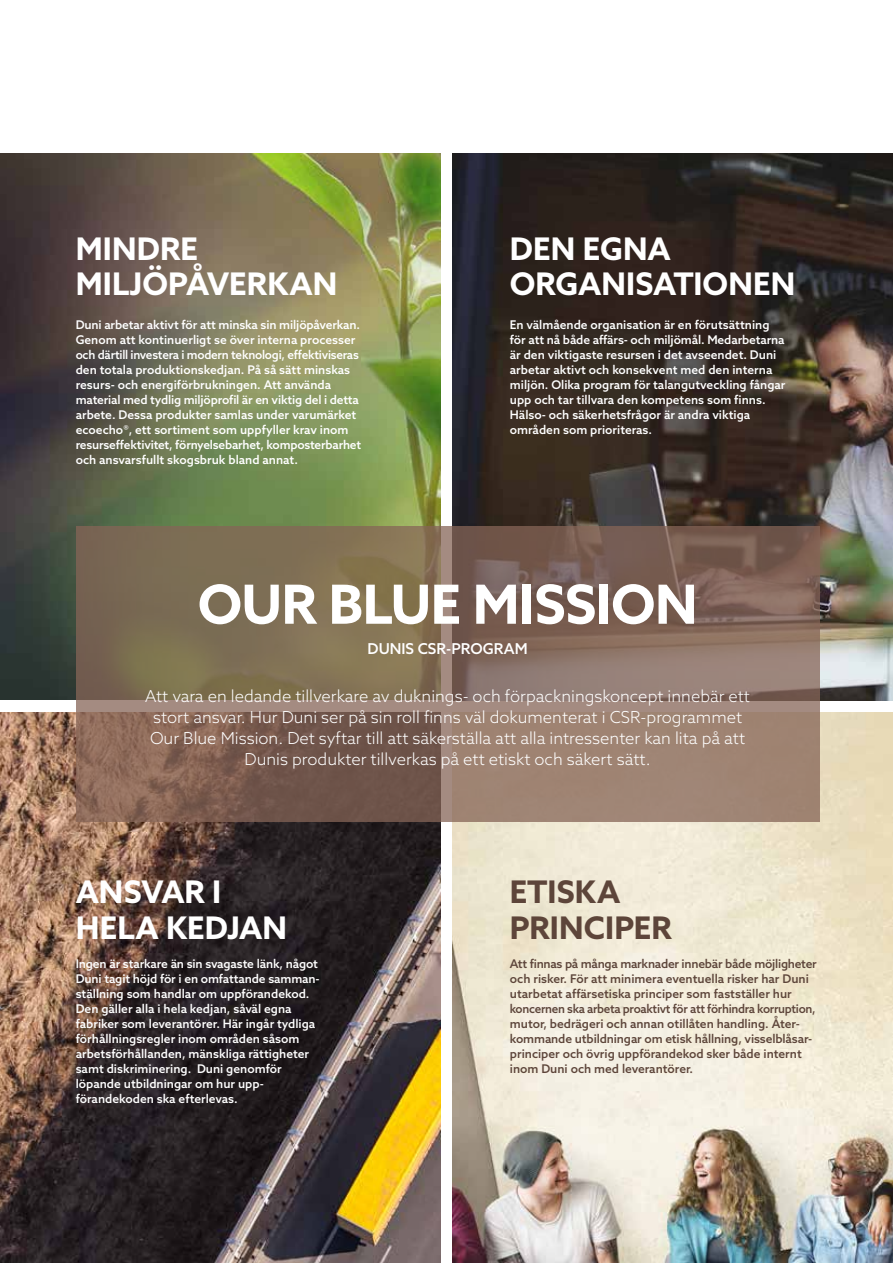
<style>
.page{position:relative;width:893px;height:1263px;background:#fff}
.page>*{position:absolute;margin:0;border:0;box-sizing:border-box;transform-origin:0 0}
.t1{font:700 54px "Azo Sans";letter-spacing:-.01em;color:#fff}
.t2{font:700 31.2px/35.4px "Azo Sans";letter-spacing:.005em;color:#fff}
.t3{font:700 31.2px/35.4px "Azo Sans";letter-spacing:.005em;color:#5d453a}
.t4{font:300 16.5px/21px "Azo Sans";color:#fff;text-align:center}
.t5{font:500 15px "Azo Sans";color:#fff}
.t6{font:500 12px/15px "Azo Sans";color:#fff}
.t7{font:500 12px/15px "Azo Sans";letter-spacing:-.01em;color:#5d453a}
</style>
<div class="page">
<img style="left:0;top:154px;width:440px;height:546px">
<img style="left:0;top:713px;width:440px;height:550px">
<img style="left:453px;top:154px;width:440px;height:547px">
<img style="left:453px;top:713px;width:440px;height:550px">
<svg style="left:76px;top:526px;width:744px;height:296px"></svg>
<h2 class="t2" style="left:76px;top:230px;width:263px">MINDRE<br>MILJÖPÅVERKAN</h2>
<h2 class="t2" style="left:510px;top:230px;width:287px">DEN EGNA<br>ORGANISATIONEN</h2>
<p class="t6" style="left:76px;top:317px;width:287px">Duni arbetar aktivt för att minska sin miljöpåverkan.<br>Genom att kontinuerligt se över interna processer och därtill investera i modern teknologi, effektiviseras den totala produktionskedjan. På så sätt minskas resurs- och energiförbrukningen. Att använda material med tydlig miljöprofil är en viktig del i detta arbete. Dessa produkter samlas under varumärket ecoecho®, ett sortiment som uppfyller krav inom resurseffektivitet, förnyelsebarhet, komposterbarhet och ansvarsfullt skogsbruk bland annat.</p>
<p class="t6" style="left:510px;top:317px;width:277px">En välmående organisation är en förutsättning för att nå både affärs- och miljömål. Medarbetarna är den viktigaste resursen i det avseendet. Duni arbetar aktivt och konsekvent med den interna miljön. Olika program för talangutveckling fångar upp och tar tillvara den kompetens som finns.<br>Hälso- och säkerhetsfrågor är andra viktiga områden som prioriteras.</p>
<h1 class="t1" style="left:198px;top:569px;width:501px">OUR BLUE MISSION</h1>
<p class="t5" style="left:368px;top:639px;width:162px">DUNIS CSR-PROGRAM</p>
<p class="t4" style="left:145px;top:685px;width:606px">Att vara en ledande tillverkare av duknings- och förpackningskoncept innebär ett stort ansvar. Hur Duni ser på sin roll finns väl dokumenterat i CSR-programmet Our Blue Mission. Det syftar till att säkerställa att alla intressenter kan lita på att Dunis produkter tillverkas på ett etiskt och säkert sätt.</p>
<h2 class="t2" style="left:76px;top:874px;width:213px">ANSVAR I<br>HELA KEDJAN</h2>
<p class="t6" style="left:76px;top:956px;width:246px">Ingen är starkare än sin svagaste länk, något Duni tagit höjd för i en omfattande samman&shy;ställning som handlar om uppförandekod.<br>Den gäller alla i hela kedjan, såväl egna fabriker som leverantörer. Här ingår tydliga förhållningsregler inom områden såsom arbetsförhållanden, mänskliga rättigheter samt diskriminering. Duni genomför löpande utbildningar om hur upp&shy;förandekoden ska efterlevas.</p>
<h2 class="t3" style="left:510px;top:874px;width:164px">ETISKA<br>PRINCIPER</h2>
<p class="t7" style="left:510px;top:956px;width:308px">Att finnas på många marknader innebär både möjligheter och risker. För att minimera eventuella risker har Duni utarbetat affärsetiska principer som fastställer hur koncernen ska arbeta proaktivt för att förhindra korruption, mutor, bedrägeri och annan otillåten handling. Åter&shy;kommande utbildningar om etisk hållning, visselblåsar&shy;principer och övrig uppförandekod sker både internt inom Duni och med leverantörer.</p>
</div>
